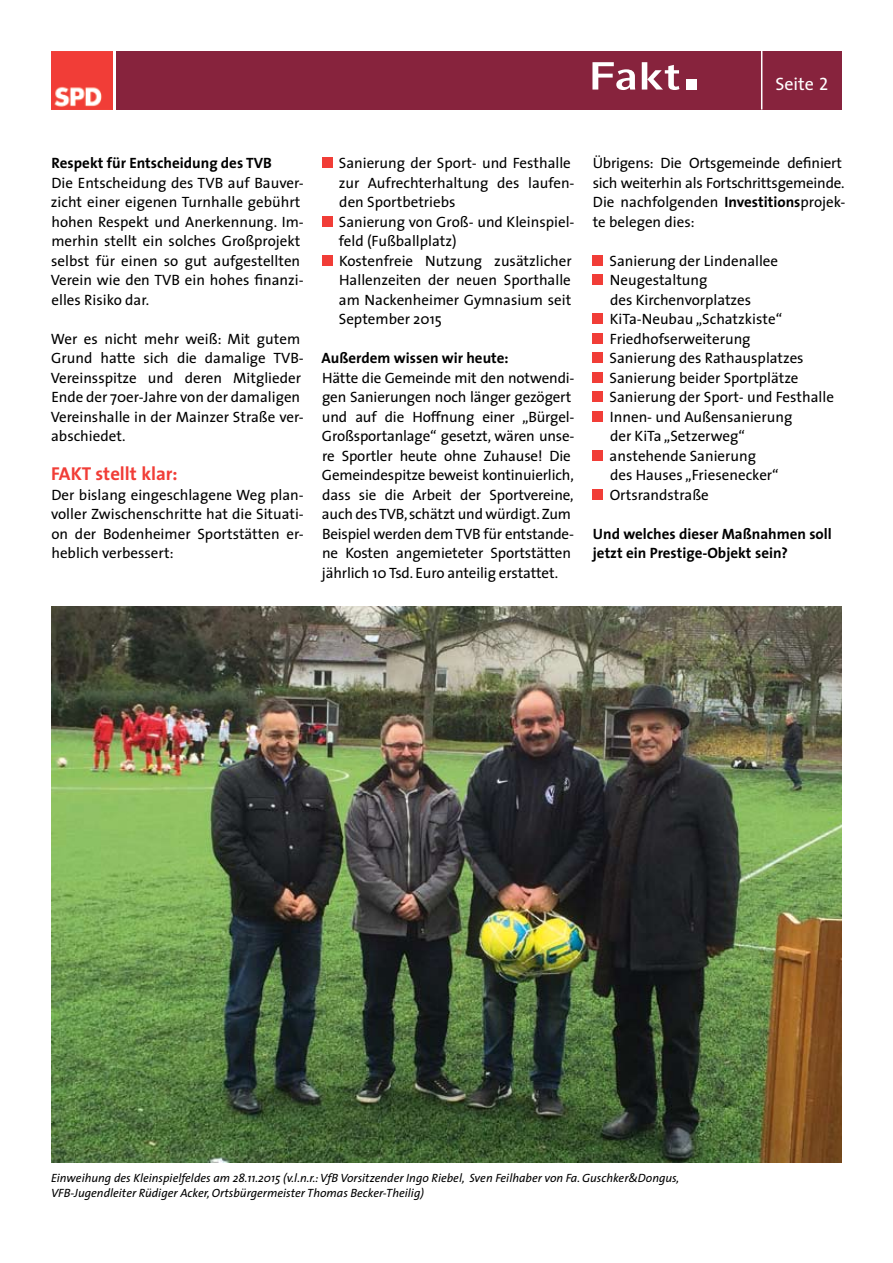
<style>
.page{position:relative;width:893px;height:1263px;background:#fff}
.page>*{position:absolute;margin:0;border:0;box-sizing:border-box;transform-origin:0 0}
.t1{font:700 18.75px "The Sans";color:#f13d37}
.t2{font:18px "The Sans";color:#fff}
.t3{font:15px/19.5px "The Sans";color:#000}
.t4{font:700 15px/19.5px "The Sans";color:#000}
.t5{font:italic 12px/15px "The Sans";color:#000}
.s1{font-family:"The Sans Caps"}
.s2{font-weight:700}
</style>
<div class="page">
<div style="left:117px;top:51px;width:725px;height:59px;background:#87233d"></div>
<img style="left:51px;top:51px;width:61px;height:59px">
<hr style="left:761px;top:51px;width:1px;height:59px;background:#fff">
<div style="left:687px;top:79px;width:10px;height:11px;background:#fff"></div>
<svg style="left:592px;top:62px;width:87px;height:28px"></svg>
<div style="left:322px;top:157px;width:10px;height:11px;background:#f13d37"></div>
<div style="left:322px;top:216px;width:10px;height:11px;background:#f13d37"></div>
<div style="left:322px;top:255px;width:10px;height:11px;background:#f13d37"></div>
<img style="left:51px;top:607px;width:791px;height:555px">
<div style="left:592px;top:255px;width:11px;height:11px;background:#f13d37"></div>
<div style="left:592px;top:274px;width:11px;height:11px;background:#f13d37"></div>
<div style="left:592px;top:313px;width:11px;height:11px;background:#f13d37"></div>
<div style="left:592px;top:333px;width:11px;height:11px;background:#f13d37"></div>
<div style="left:592px;top:352px;width:11px;height:11px;background:#f13d37"></div>
<div style="left:592px;top:372px;width:11px;height:11px;background:#f13d37"></div>
<div style="left:592px;top:391px;width:11px;height:11px;background:#f13d37"></div>
<div style="left:592px;top:411px;width:11px;height:11px;background:#f13d37"></div>
<div style="left:592px;top:450px;width:11px;height:11px;background:#f13d37"></div>
<div style="left:592px;top:489px;width:11px;height:11px;background:#f13d37"></div>
<p class="t2" style="left:775px;top:69px;width:54px">Seite <span class="s1">2</span></p>
<p class="t4" style="left:52px;top:153px;width:222px">Respekt für Entscheidung des TVB</p>
<p class="t3" style="left:51px;top:172px;width:255px">Die Entscheidung des TVB auf Bauver&shy;zicht einer eigenen Turnhalle gebührt hohen Respekt und Anerkennung. Im&shy;merhin stellt ein solches Großprojekt selbst für einen so gut aufgestellten Verein wie den TVB ein hohes finanzi&shy;elles Risiko dar.</p>
<p class="t3" style="left:51px;top:328px;width:255px">Wer es nicht mehr weiß: Mit gutem<br>Grund hatte sich die damalige TVB-<br>Vereinsspitze und deren Mitglieder<br>Ende der 70er-Jahre von der damaligen<br>Vereinshalle in der Mainzer Straße ver&shy;abschiedet.</p>
<p class="t1" style="left:51px;top:458px;width:128px">FAKT stellt klar:</p>
<p class="t3" style="left:51px;top:484px;width:254px;text-align:justify">Der bislang eingeschlagene Weg plan&shy;voller Zwischenschritte hat die Situati&shy;on der Bodenheimer Sportstätten er&shy;heblich verbessert:</p>
<p class="t3" style="left:339px;top:153px;width:237px">Sanierung der Sport- und Festhalle zur Aufrechterhaltung des laufen&shy;den Sportbetriebs<br>Sanierung von Groß- und Kleinspiel&shy;feld (Fußballplatz)<br>Kostenfreie Nutzung zusätzlicher<br>Hallenzeiten der neuen Sporthalle am Nackenheimer Gymnasium seit<br>September 2015</p>
<p class="t4" style="left:322px;top:348px;width:189px">Außerdem wissen wir heute:</p>
<p class="t3" style="left:322px;top:367px;width:254px">Hätte die Gemeinde mit den notwendi&shy;gen Sanierungen noch länger gezögert und auf die Hoffnung einer „Bürgel-Großsportanlage“ gesetzt, wären unse&shy;re Sportler heute ohne Zuhause! Die Gemeindespitze beweist kontinuierlich, dass sie die Arbeit der Sportvereine, auch des TVB, schätzt und würdigt. Zum Beispiel werden dem TVB für entstande&shy;ne Kosten angemieteter Sportstätten jährlich 10 Tsd. Euro anteilig erstattet.</p>
<p class="t3" style="left:593px;top:153px;width:254px">Übrigens: Die Ortsgemeinde definiert sich weiterhin als Fortschrittsgemeinde.<br>Die nachfolgenden <span class="s2">Investitions</span>projek&shy;te belegen dies:</p>
<p class="t3" style="left:609px;top:250px;width:226px">Sanierung der Lindenallee<br>Neugestaltung<br>des Kirchenvorplatzes<br>KiTa-Neubau „Schatzkiste“<br>Friedhofserweiterung<br>Sanierung des Rathausplatzes<br>Sanierung beider Sportplätze<br>Sanierung der Sport- und Festhalle<br>Innen- und Außensanierung<br>der KiTa „Setzerweg“<br>anstehende Sanierung<br>des Hauses „Friesenecker“<br>Ortsrandstraße</p>
<p class="t4" style="left:593px;top:523px;width:240px">Und welches dieser Maßnahmen soll jetzt ein Prestige-Objekt sein?</p>
<p class="t5" style="left:51px;top:1170px;width:630px">Einweihung des Kleinspielfeldes am 28.11.2015 (v.l.n.r.: VfB Vorsitzender Ingo Riebel, Sven Feilhaber von Fa. Guschker&amp;Dongus,<br>VFB-Jugendleiter Rüdiger Acker, Ortsbürgermeister Thomas Becker-Theilig)</p>
</div>
